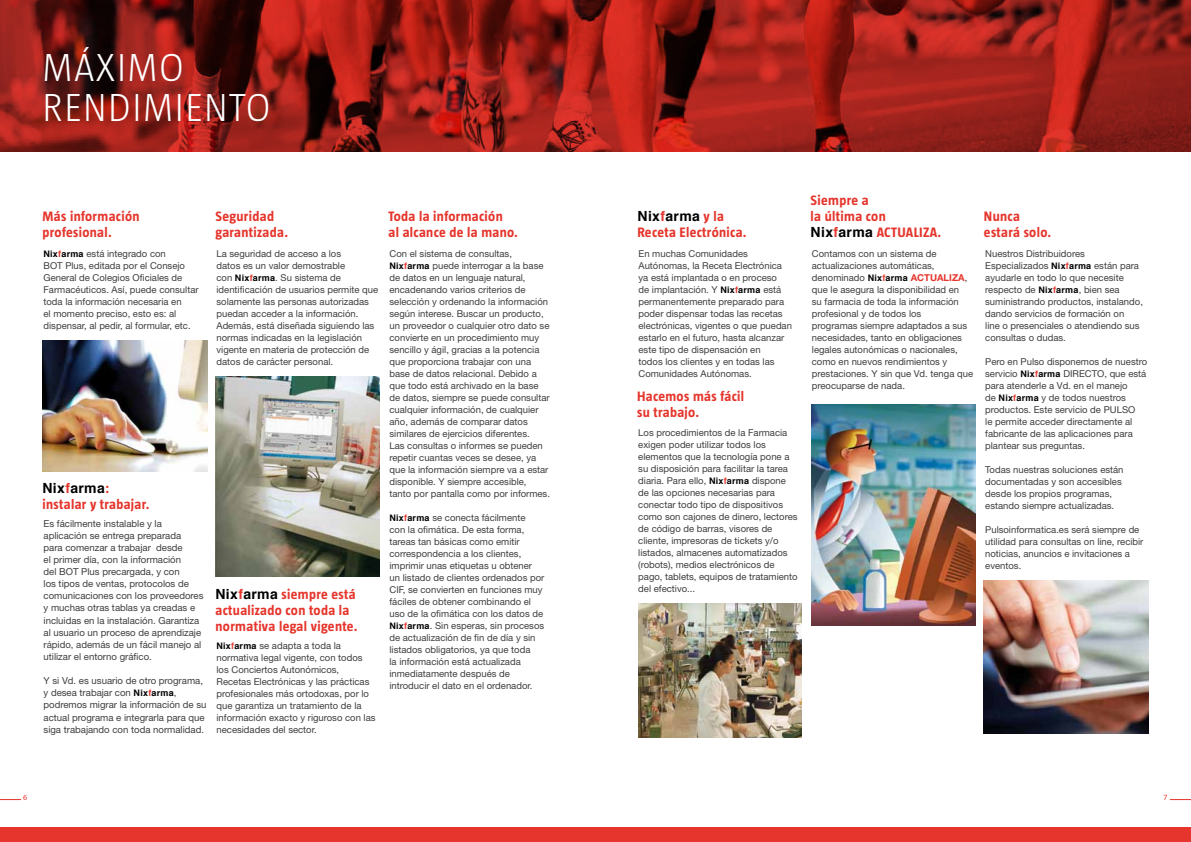
<style>
.page{position:relative;width:1191px;height:842px;background:#fff}
.page>*{position:absolute;margin:0;border:0;box-sizing:border-box;transform-origin:0 0}
.t1{font:300 40px/40px "Taz Barcelona";letter-spacing:.04em;color:#fff}
.t2{font:700 14px/16px "Taz Barcelona";letter-spacing:.025em;color:#e5352c}
.t3{font:700 14px "Helvetica";letter-spacing:.025em;color:#000}
.t4{font:9.6px/12.1px "Helvetica Neue LT Std";color:#3e3d40}
.t5{font:9.5px/12px "Helvetica Neue LT Std";color:#3e3d40}
.t6{font:8px "Myriad Pro";color:#e5352c}
.s1{font-family:"Helvetica";font-weight:700;font-size:9px;color:#000}
.s2{font-family:"Helvetica";font-weight:700;font-size:9px;color:#e5352c}
.s3{color:#e5352c}
.s4{font-family:"Taz Barcelona";color:#e5352c}
.s5{font-family:"Helvetica";color:#000}
.s6{font-family:"Helvetica"}
.s7{font-weight:700;color:#e5352c}
</style>
<div class="page">
<svg style="left:0;top:799px;width:21px;height:1px"></svg>
<div style="left:0;top:828px;width:595px;height:14px;background:#e5352c"></div>
<svg style="left:1169px;top:799px;width:22px;height:1px"></svg>
<div style="left:595px;top:828px;width:596px;height:14px;background:#e5352c"></div>
<img style="left:984px;top:581px;width:164px;height:153px">
<img style="left:638px;top:603px;width:163px;height:134px">
<img style="left:811px;top:404px;width:164px;height:221px">
<svg style="left:0;top:0;width:1191px;height:152px;background:#931e18"></svg>
<img style="left:43px;top:340px;width:164px;height:131px">
<img style="left:215px;top:377px;width:165px;height:200px">
<h1 class="t1" style="left:42px;top:48px;width:230px">MÁXIMO<br>RENDIMIENTO</h1>
<h2 class="t2" style="left:43px;top:208px;width:98px">Más información profesional.</h2>
<h2 class="t2" style="left:388px;top:208px;width:131px">Toda la información<br>al alcance de la mano.</h2>
<h2 class="t2" style="left:215px;top:208px;width:74px">Seguridad garantizada.</h2>
<p class="t5" style="left:44px;top:247px;width:157px"><span class="s1">Nix</span><span class="s2">f</span><span class="s1">arma</span> está integrado con<br>BOT Plus, editada por el Consejo General de Colegios Oficiales de Farmacéuticos. Así, puede consultar toda la información necesaria en<br>el momento preciso, esto es: al dispensar, al pedir, al formular, etc.</p>
<p class="t5" style="left:389px;top:247px;width:162px">Con el sistema de consultas, <span class="s1">Nix</span><span class="s2">f</span><span class="s1">arma</span> puede interrogar a la base de datos en un lenguaje natural, encadenando varios criterios de selección y ordenando la información según interese. Buscar un producto, un proveedor o cualquier otro dato se convierte en un procedimiento muy sencillo y ágil, gracias a la potencia que proporciona trabajar con una base de datos relacional. Debido a que todo está archivado en la base de datos, siempre se puede consultar cualquier información, de cualquier año, además de comparar datos similares de ejercicios diferentes.<br>Las consultas o informes se pueden repetir cuantas veces se desee, ya que la información siempre va a estar disponible. Y siempre accesible, tanto por pantalla como por informes.</p>
<p class="t5" style="left:389px;top:511px;width:156px"><span class="s1">Nix</span><span class="s2">f</span><span class="s1">arma</span> se conecta fácilmente<br>con la ofimática. De esta forma, tareas tan básicas como emitir correspondencia a los clientes, imprimir unas etiquetas u obtener un listado de clientes ordenados por CIF, se convierten en funciones muy fáciles de obtener combinando el uso de la ofimática con los datos de <span class="s1">Nix</span><span class="s2">f</span><span class="s1">arma</span>. Sin esperas, sin procesos de actualización de fin de día y sin listados obligatorios, ya que toda<br>la información está actualizada inmediatamente después de introducir el dato en el ordenador.</p>
<p class="t5" style="left:216px;top:247px;width:163px">La seguridad de acceso a los<br>datos es un valor demostrable<br>con <span class="s1">Nix</span><span class="s2">f</span><span class="s1">arma</span>. Su sistema de identificación de usuarios permite que solamente las personas autorizadas puedan acceder a la información.<br>Además, está diseñada siguiendo las normas indicadas en la legislación vigente en materia de protección de datos de carácter personal.</p>
<h2 class="t3" style="left:43px;top:477px;width:69px">Nix<span class="s3">f</span>arma<span class="s4">:</span></h2>
<h2 class="t2" style="left:43px;top:496px;width:108px">instalar y trabajar.</h2>
<p class="t4" style="left:44px;top:517px;width:161px">Es fácilmente instalable y la aplicación se entrega preparada<br>para comenzar a trabajar desde<br>el primer día, con la información<br>del BOT Plus precargada, y con<br>los tipos de ventas, protocolos de comunicaciones con los proveedores y muchas otras tablas ya creadas e incluidas en la instalación. Garantiza al usuario un proceso de aprendizaje rápido, además de un fácil manejo al utilizar el entorno gráfico.</p>
<p class="t4" style="left:44px;top:674px;width:164px">Y si Vd. es usuario de otro programa, y desea trabajar con <span class="s1">Nix</span><span class="s2">f</span><span class="s1">arma</span>, podremos migrar la información de su actual programa e integrarla para que siga trabajando con toda normalidad.</p>
<h2 class="t2" style="left:215px;top:586px;width:143px"><span class="s5">Nix</span><span class="s6">f</span><span class="s5">arma</span> siempre está actualizado con toda la normativa legal vigente.</h2>
<p class="t5" style="left:216px;top:639px;width:161px"><span class="s1">Nix</span><span class="s2">f</span><span class="s1">arma</span> se adapta a toda la normativa legal vigente, con todos los Conciertos Autonómicos,<br>Recetas Electrónicas y las prácticas profesionales más ortodoxas, por lo que garantiza un tratamiento de la información exacto y riguroso con las necesidades del sector.</p>
<h2 class="t3" style="left:637px;top:205px;width:88px">Nix<span class="s3">f</span>arma <span class="s4">y la</span></h2>
<h2 class="t2" style="left:637px;top:224px;width:111px">Receta Electrónica.</h2>
<p class="t5" style="left:638px;top:247px;width:155px">En muchas Comunidades<br>Autónomas, la Receta Electrónica ya está implantada o en proceso<br>de implantación. Y <span class="s1">Nix</span><span class="s2">f</span><span class="s1">arma</span> está permanentemente preparado para poder dispensar todas las recetas electrónicas, vigentes o que puedan estarlo en el futuro, hasta alcanzar este tipo de dispensación en<br>todos los clientes y en todas las<br>Comunidades Autónomas.</p>
<h2 class="t2" style="left:637px;top:388px;width:109px">Hacemos más fácil su trabajo.</h2>
<p class="t5" style="left:638px;top:427px;width:161px">Los procedimientos de la Farmacia exigen poder utilizar todos los elementos que la tecnología pone a su disposición para facilitar la tarea diaria. Para ello, <span class="s1">Nix</span><span class="s2">f</span><span class="s1">arma</span> dispone de las opciones necesarias para conectar todo tipo de dispositivos como son cajones de dinero, lectores de código de barras, visores de cliente, impresoras de tickets y/o listados, almacenes automatizados (robots), medios electrónicos de pago, tablets, equipos de tratamiento del efectivo...</p>
<h2 class="t2" style="left:810px;top:192px;width:132px">Siempre a<br>la última con<br><span class="s5">Nix</span><span class="s6">f</span><span class="s5">arma</span> ACTUALIZA.</h2>
<h2 class="t2" style="left:984px;top:208px;width:69px">Nunca estará solo.</h2>
<p class="t5" style="left:812px;top:247px;width:163px">Contamos con un sistema de actualizaciones automáticas, denominado <span class="s1">Nix</span><span class="s2">f</span><span class="s1">arma</span> <span class="s7">ACTUALIZA</span>, que le asegura la disponibilidad en<br>su farmacia de toda la información profesional y de todos los<br>programas siempre adaptados a sus necesidades, tanto en obligaciones legales autonómicas o nacionales, como en nuevos rendimientos y prestaciones. Y sin que Vd. tenga que preocuparse de nada.</p>
<p class="t5" style="left:985px;top:247px;width:159px">Nuestros Distribuidores<br>Especializados <span class="s1">Nix</span><span class="s2">f</span><span class="s1">arma</span> están para ayudarle en todo lo que necesite respecto de <span class="s1">Nix</span><span class="s2">f</span><span class="s1">arma</span>, bien sea suministrando productos, instalando, dando servicios de formación on<br>line o presenciales o atendiendo sus consultas o dudas.</p>
<p class="t5" style="left:985px;top:355px;width:163px">Pero en Pulso disponemos de nuestro servicio <span class="s1">Nix</span><span class="s2">f</span><span class="s1">arma</span> DIRECTO, que está para atenderle a Vd. en el manejo<br>de <span class="s1">Nix</span><span class="s2">f</span><span class="s1">arma</span> y de todos nuestros productos. Este servicio de PULSO<br>le permite acceder directamente al fabricante de las aplicaciones para plantear sus preguntas.</p>
<p class="t5" style="left:985px;top:463px;width:140px">Todas nuestras soluciones están documentadas y son accesibles desde los propios programas, estando siempre actualizadas.</p>
<p class="t5" style="left:985px;top:523px;width:160px">Pulsoinformatica.es será siempre de utilidad para consultas on line, recibir noticias, anuncios e invitaciones a eventos.</p>
<p class="t6" style="left:23px;top:793px;width:6px">6</p>
<p class="t6" style="left:1163px;top:793px;width:6px">7</p>
</div>
